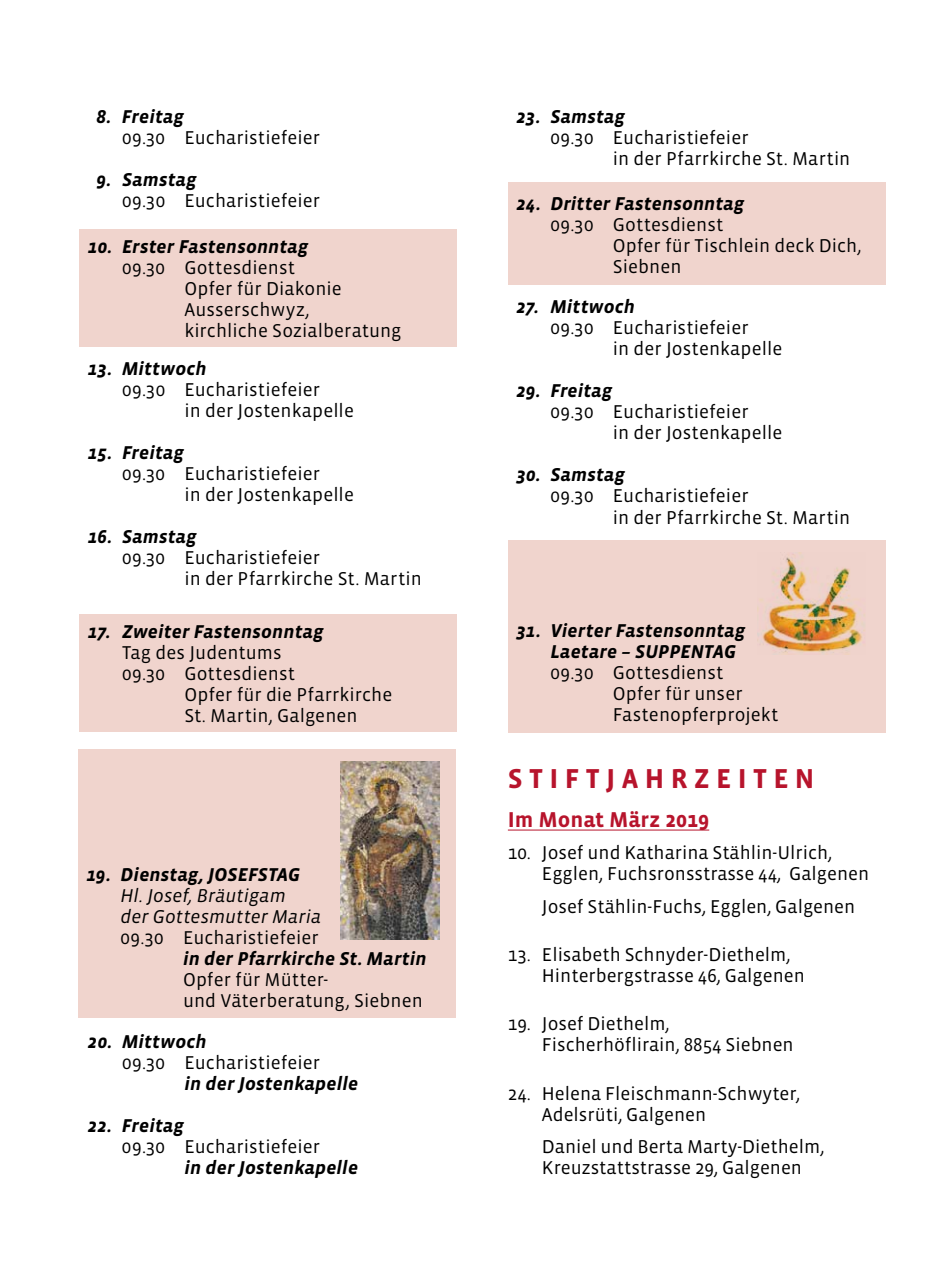
<style>
.page{position:relative;width:942px;height:1276px;background:#fff}
.page>*{position:absolute;margin:0;border:0;box-sizing:border-box;transform-origin:0 0}
.t1{font:700 28px "Vista Sans";color:#b7142c}
.t2{font:700 22px "Vista Sans";color:#b7142c}
.t3{font:19px/21px "Vista Sans";letter-spacing:.005em;color:#000}
.t4{font:italic 700 19px/21px "Vista Sans";letter-spacing:.01em;color:#000}
.t5{font:italic 19px/21px "Vista Sans";letter-spacing:.005em;color:#000}
</style>
<div class="page">
<hr style="left:507px;top:829px;width:202px;height:1px;background:#b7142c">
<div style="left:79px;top:229px;width:377px;height:117px;background:#f0d4cd"></div>
<div style="left:507px;top:540px;width:377px;height:193px;background:#f0d4cd"></div>
<div style="left:507px;top:182px;width:377px;height:103px;background:#f0d4cd"></div>
<div style="left:79px;top:614px;width:377px;height:117px;background:#f0d4cd"></div>
<div style="left:78px;top:749px;width:377px;height:269px;background:#f0d4cd"></div>
<img style="left:340px;top:761px;width:99px;height:178px">
<img style="left:757px;top:553px;width:108px;height:101px">
<p class="t4" style="left:96px;top:106px;width:89px">8. Freitag</p>
<p class="t3" style="left:122px;top:127px;width:199px">09.30 Eucharistiefeier</p>
<p class="t4" style="left:96px;top:169px;width:101px">9. Samstag</p>
<p class="t3" style="left:122px;top:190px;width:199px">09.30 Eucharistiefeier</p>
<p class="t4" style="left:88px;top:237px;width:222px">10. Erster Fastensonntag</p>
<p class="t3" style="left:184px;top:258px;width:218px;text-indent:-62px">09.30 Gottesdienst<br>Opfer für Diakonie<br>Ausserschwyz,<br>kirchliche Sozialberatung</p>
<p class="t4" style="left:88px;top:358px;width:120px">13. Mittwoch</p>
<p class="t3" style="left:184px;top:379px;width:171px;text-indent:-62px">09.30 Eucharistiefeier<br>in der Jostenkapelle</p>
<p class="t4" style="left:88px;top:442px;width:97px">15. Freitag</p>
<p class="t3" style="left:184px;top:463px;width:171px;text-indent:-62px">09.30 Eucharistiefeier<br>in der Jostenkapelle</p>
<p class="t4" style="left:88px;top:526px;width:110px">16. Samstag</p>
<p class="t3" style="left:184px;top:547px;width:239px;text-indent:-62px">09.30 Eucharistiefeier<br>in der Pfarrkirche St. Martin</p>
<p class="t4" style="left:88px;top:622px;width:237px">17. Zweiter Fastensonntag</p>
<p class="t3" style="left:122px;top:643px;width:161px">Tag des Judentums</p>
<p class="t3" style="left:122px;top:664px;width:174px">09.30 Gottesdienst</p>
<p class="t3" style="left:184px;top:685px;width:209px">Opfer für die Pfarrkirche</p>
<p class="t3" style="left:184px;top:706px;width:175px">St. Martin, Galgenen</p>
<p class="t4" style="left:86px;top:864px;width:215px">19. Dienstag, JOSEFSTAG</p>
<p class="t5" style="left:120px;top:885px;width:202px">Hl. Josef, Bräutigam<br>der Gottesmutter Maria</p>
<p class="t3" style="left:120px;top:927px;width:199px">09.30 Eucharistiefeier</p>
<p class="t4" style="left:183px;top:948px;width:245px">in der Pfarrkirche St. Martin</p>
<p class="t3" style="left:183px;top:969px;width:241px">Opfer für Mütter-<br>und Väterberatung, Siebnen</p>
<p class="t4" style="left:88px;top:1031px;width:120px">20. Mittwoch</p>
<p class="t3" style="left:122px;top:1052px;width:199px">09.30 Eucharistiefeier</p>
<p class="t4" style="left:184px;top:1073px;width:175px">in der Jostenkapelle</p>
<p class="t4" style="left:88px;top:1115px;width:97px">22. Freitag</p>
<p class="t3" style="left:122px;top:1136px;width:199px">09.30 Eucharistiefeier</p>
<p class="t4" style="left:184px;top:1157px;width:175px">in der Jostenkapelle</p>
<p class="t4" style="left:516px;top:106px;width:110px">23. Samstag</p>
<p class="t3" style="left:612px;top:127px;width:239px;text-indent:-62px">09.30 Eucharistiefeier<br>in der Pfarrkirche St. Martin</p>
<p class="t4" style="left:516px;top:193px;width:229px">24. Dritter Fastensonntag</p>
<p class="t3" style="left:612px;top:214px;width:250px;text-indent:-62px">09.30 Gottesdienst<br>Opfer für Tischlein deck Dich,<br>Siebnen</p>
<p class="t4" style="left:516px;top:296px;width:120px">27. Mittwoch</p>
<p class="t3" style="left:612px;top:317px;width:171px;text-indent:-62px">09.30 Eucharistiefeier<br>in der Jostenkapelle</p>
<p class="t4" style="left:516px;top:380px;width:97px">29. Freitag</p>
<p class="t3" style="left:612px;top:401px;width:171px;text-indent:-62px">09.30 Eucharistiefeier<br>in der Jostenkapelle</p>
<p class="t4" style="left:516px;top:465px;width:110px">30. Samstag</p>
<p class="t3" style="left:612px;top:486px;width:239px;text-indent:-62px">09.30 Eucharistiefeier<br>in der Pfarrkirche St. Martin</p>
<p class="t4" style="left:550px;top:621px;width:196px;text-indent:-34px">31. Vierter Fastensonntag<br>Laetare – SUPPENTAG</p>
<p class="t3" style="left:612px;top:663px;width:167px;text-indent:-62px">09.30 Gottesdienst<br>Opfer für unser<br>Fastenopferprojekt</p>
<h1 class="t1" style="left:507px;top:764px;width:308px">S T I F T J A H R Z E I T E N</h1>
<p class="t2" style="left:507px;top:808px;width:203px">Im Monat März 2019</p>
<p class="t3" style="left:541px;top:843px;width:328px;text-indent:-34px">10. Josef und Katharina Stählin-Ulrich,<br>Egglen, Fuchsronsstrasse 44, Galgenen</p>
<p class="t3" style="left:541px;top:896px;width:315px">Josef Stählin-Fuchs, Egglen, Galgenen</p>
<p class="t3" style="left:541px;top:944px;width:264px;text-indent:-34px">13. Elisabeth Schnyder-Diethelm,<br>Hinterbergstrasse 46, Galgenen</p>
<p class="t3" style="left:541px;top:1013px;width:253px;text-indent:-34px">19. Josef Diethelm,<br>Fischerhöflirain, 8854 Siebnen</p>
<p class="t3" style="left:541px;top:1083px;width:259px;text-indent:-34px">24. Helena Fleischmann-Schwyter,<br>Adelsrüti, Galgenen</p>
<p class="t3" style="left:541px;top:1136px;width:284px">Daniel und Berta Marty-Diethelm,<br>Kreuzstattstrasse 29, Galgenen</p>
</div>
